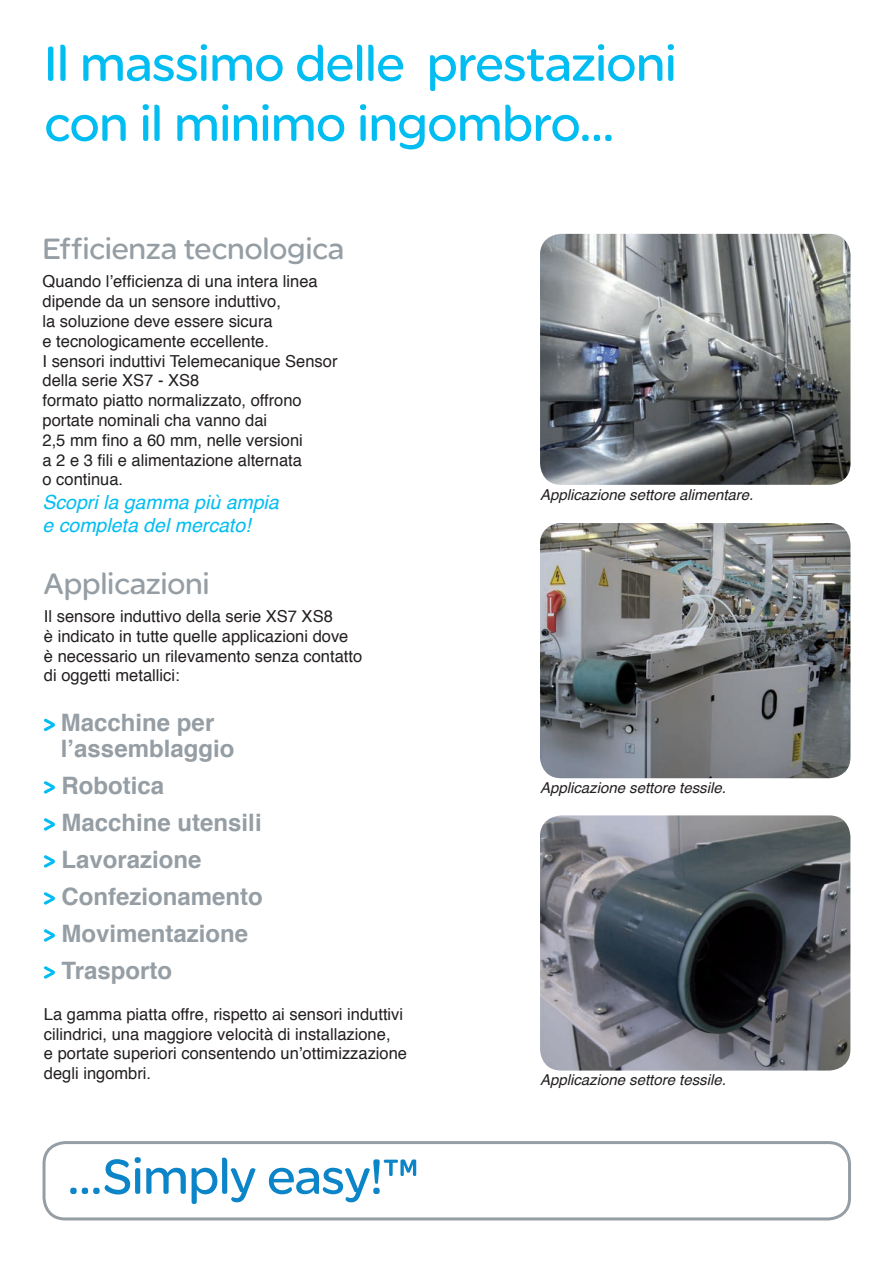
<style>
.page{position:relative;width:893px;height:1263px;background:#fff}
.page>*{position:absolute;margin:0;border:0;box-sizing:border-box;transform-origin:0 0}
.Range_Title{font:52.5px "SE Optimist";letter-spacing:-.01em;color:#01bdf2}
.Range_Title-2{font:52.5px "SE Optimist";letter-spacing:-.01em;color:#0c85c8}
.Range_Title-3{font:31.5px "SE Optimist";letter-spacing:-.01em;color:#959ea4}
.t1{font:700 24px/25.5px "Helvetica";color:#959ea4}
.t2{font:italic 19.5px/23.4px "Helvetica";color:#01bdf2}
.t3{font:16.5px/19.8px "Helvetica";color:#231f20}
.t4{font:italic 15px "Helvetica";color:#231f20}
</style>
<div class="page">
<div style="left:43px;top:1141px;width:808px;height:79px;border:3px solid #959ea4;border-radius:21px"></div>
<svg style="left:44px;top:718px;width:11px;height:14px"></svg>
<svg style="left:44px;top:781px;width:11px;height:13px"></svg>
<svg style="left:44px;top:818px;width:11px;height:13px"></svg>
<svg style="left:44px;top:855px;width:11px;height:13px"></svg>
<svg style="left:44px;top:892px;width:11px;height:13px"></svg>
<svg style="left:44px;top:929px;width:11px;height:13px"></svg>
<svg style="left:44px;top:966px;width:11px;height:13px"></svg>
<img style="left:540px;top:234px;width:310px;height:251px">
<img style="left:540px;top:523px;width:310px;height:255px">
<img style="left:540px;top:815px;width:310px;height:255px">
<p class="Range_Title" style="left:44px;top:34px;width:634px">Il massimo delle prestazioni</p>
<p class="Range_Title" style="left:44px;top:94px;width:572px">con il minimo ingombro...</p>
<p class="Range_Title-3" style="left:43px;top:231px;width:303px">Efficienza tecnologica</p>
<p class="t3" style="left:43px;top:272px;width:277px">Quando l’efficienza di una intera linea dipende da un sensore induttivo,<br>la soluzione deve essere sicura<br>e tecnologicamente eccellente.</p>
<p class="t3" style="left:43px;top:351px;width:297px">I sensori induttivi Telemecanique Sensor della serie XS7 - XS8<br>formato piatto normalizzato, offrono portate nominali cha vanno dai<br>2,5 mm fino a 60 mm, nelle versioni<br>a 2 e 3 fili e alimentazione alternata<br>o continua.</p>
<p class="t2" style="left:43px;top:491px;width:238px">Scopri la gamma più ampia e completa del mercato!</p>
<p class="Range_Title-3" style="left:44px;top:565px;width:167px">Applicazioni</p>
<p class="t3" style="left:44px;top:607px;width:320px">Il sensore induttivo della serie XS7 XS8<br>è indicato in tutte quelle applicazioni dove<br>è necessario un rilevamento senza contatto di oggetti metallici:</p>
<p class="t1" style="left:61px;top:710px;width:175px">Macchine per l’assemblaggio</p>
<p class="t1" style="left:62px;top:773px;width:104px">Robotica</p>
<p class="t1" style="left:62px;top:810px;width:202px">Macchine utensili</p>
<p class="t1" style="left:62px;top:847px;width:142px">Lavorazione</p>
<p class="t1" style="left:62px;top:884px;width:203px">Confezionamento</p>
<p class="t1" style="left:62px;top:921px;width:188px">Movimentazione</p>
<p class="t1" style="left:62px;top:958px;width:112px">Trasporto</p>
<p class="t3" style="left:44px;top:1004px;width:365px">La gamma piatta offre, rispetto ai sensori induttivi cilindrici, una maggiore velocità di installazione,<br>e portate superiori consentendo un’ottimizzazione degli ingombri.</p>
<p class="Range_Title-2" style="left:68px;top:1147px;width:353px">...Simply easy!™</p>
<p class="t4" style="left:540px;top:483px;width:215px">Applicazione settore alimentare.</p>
<p class="t4" style="left:540px;top:775px;width:187px">Applicazione settore tessile.</p>
<p class="t4" style="left:540px;top:1067px;width:187px">Applicazione settore tessile.</p>
</div>
